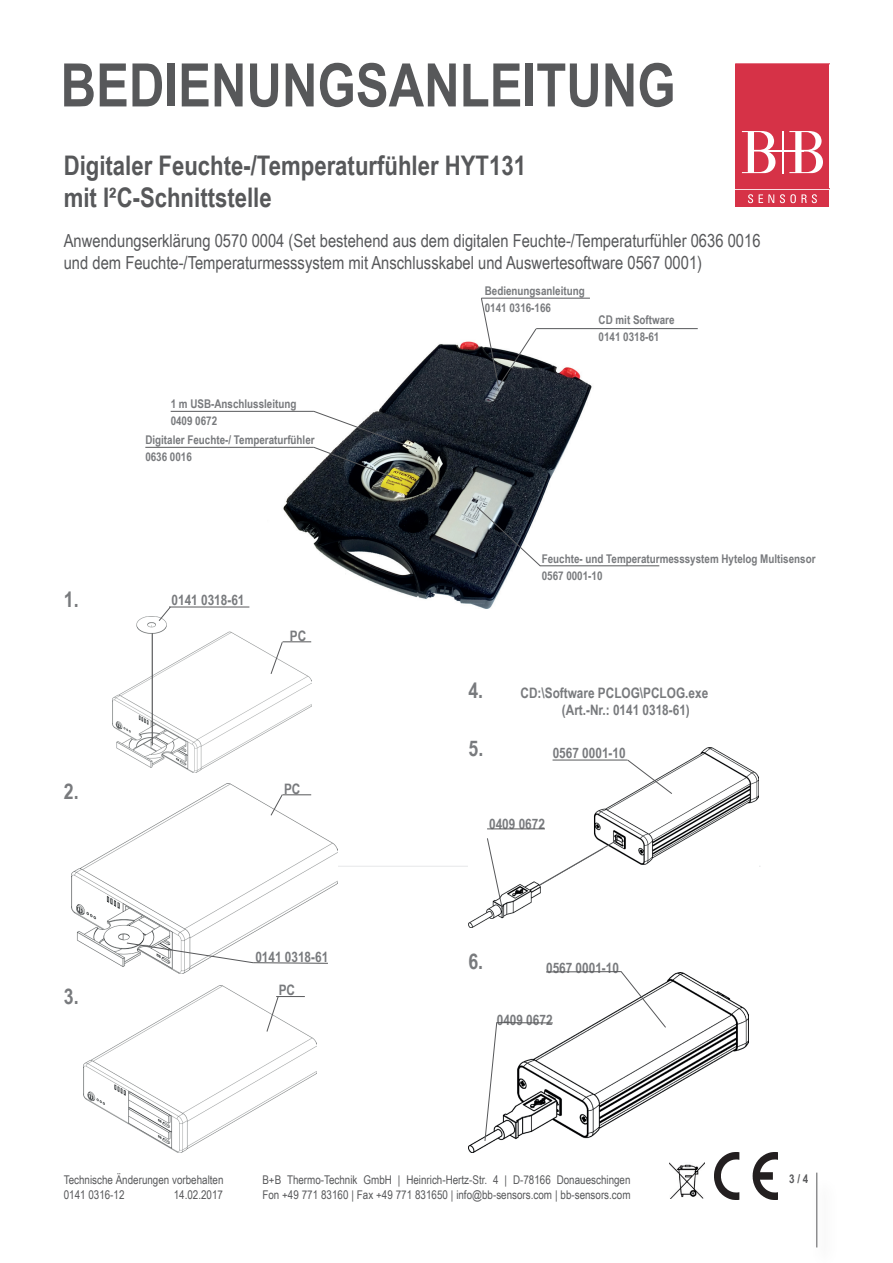
<style>
.page{position:relative;width:893px;height:1263px;background:#fff}
.page>*{position:absolute;margin:0;border:0;box-sizing:border-box;transform-origin:0 0}
.t1{font:700 60px "Arial Narrow";color:#57585a}
.t2{font:700 27px/32.4px "Arial Narrow";color:#57585a}
.t3{font:700 21.6px "Arial Narrow";color:#787a7d}
.t4{font:18px/21.6px "Arial Narrow";color:#57585a}
.t5{font:700 14.4px/17.2px "Arial Narrow";color:#787a7d}
.t6{font:700 12px/16.5px "Arial Narrow";color:#787a7d}
.t7{font:12px/15px "Arial Narrow";color:#57585a}
.t8{font:700 12px "Arial Narrow";color:#57585a}
</style>
<div class="page">
<img style="left:268px;top:341px;width:331px;height:267px">
<hr style="left:171px;top:411px;width:143px;height:1px;background:#57585a">
<hr style="left:145px;top:447px;width:169px;height:1px;background:#57585a">
<hr style="left:540px;top:565px;width:119px;height:1px;background:#57585a">
<hr style="left:536px;top:328px;width:162px;height:1px;background:#57585a">
<hr style="left:481px;top:298px;width:109px;height:1px;background:#57585a">
<svg style="left:481px;top:298px;width:55px;height:89px"></svg>
<svg style="left:477px;top:506px;width:64px;height:60px"></svg>
<svg style="left:313px;top:411px;width:104px;height:69px"></svg>
<hr style="left:149px;top:866px;width:611px;height:1px;background:#e6e7e9">
<img style="left:113px;top:616px;width:198px;height:157px">
<img style="left:71px;top:784px;width:267px;height:190px">
<img style="left:83px;top:985px;width:234px;height:167px">
<img style="left:468px;top:747px;width:290px;height:180px">
<img style="left:468px;top:972px;width:281px;height:180px">
<svg style="left:158px;top:606px;width:13px;height:15px"></svg>
<hr style="left:169px;top:607px;width:80px;height:1px;background:#57585a">
<svg style="left:270px;top:641px;width:41px;height:34px"></svg>
<svg style="left:270px;top:794px;width:41px;height:22px"></svg>
<svg style="left:126px;top:942px;width:203px;height:22px"></svg>
<svg style="left:266px;top:996px;width:39px;height:36px"></svg>
<svg style="left:487px;top:838px;width:16px;height:72px"></svg>
<hr style="left:497px;top:1022px;width:56px;height:1px;background:#57585a">
<svg style="left:484px;top:1022px;width:13px;height:119px"></svg>
<hr style="left:487px;top:828px;width:58px;height:1px;background:#57585a">
<hr style="left:552px;top:760px;width:75px;height:1px;background:#57585a">
<svg style="left:627px;top:759px;width:46px;height:35px"></svg>
<hr style="left:546px;top:971px;width:75px;height:1px;background:#57585a">
<svg style="left:620px;top:971px;width:46px;height:57px"></svg>
<hr style="left:152px;top:633px;width:1px;height:112px;background:#57585a">
<svg style="left:539px;top:839px;width:80px;height:47px"></svg>
<div style="left:736px;top:190px;width:93px;height:17px;background:#d63247"></div>
<svg style="left:736px;top:64px;width:93px;height:139px"></svg>
<hr style="left:816px;top:1172px;width:1px;height:75px;background:#57585a">
<img style="left:715px;top:1152px;width:62px;height:47px">
<img style="left:670px;top:1162px;width:35px;height:36px">
<h1 class="t1" style="left:61px;top:40px;width:617px">BEDIENUNGSANLEITUNG</h1>
<h2 class="t2" style="left:64px;top:147px;width:464px">Digitaler Feuchte-/Temperaturfühler HYT131 mit I²C-Schnittstelle</h2>
<h3 class="t4" style="left:64px;top:229px;width:698px">Anwendungserklärung 0570 0004 (Set bestehend aus dem digitalen Feuchte-/Temperaturfühler 0636 0016 und dem Feuchte-/Temperaturmesssystem mit Anschlusskabel und Auswertesoftware 0567 0001)</h3>
<p class="t6" style="left:485px;top:282px;width:102px">Bedienungsanleitung<br>0141 0316-166</p>
<p class="t6" style="left:599px;top:311px;width:77px">CD mit Software<br>0141 0318-61</p>
<p class="t6" style="left:171px;top:395px;width:127px">1 m USB-Anschlussleitung<br>0409 0672</p>
<p class="t6" style="left:145px;top:431px;width:171px">Digitaler Feuchte-/ Temperaturfühler<br>0636 0016</p>
<p class="t6" style="left:542px;top:550px;width:275px">Feuchte- und Temperaturmesssystem Hytelog Multisensor<br>0567 0001-10</p>
<h3 class="t3" style="left:64px;top:583px;width:16px">1.</h3>
<p class="t5" style="left:172px;top:590px;width:74px">0141 0318-61</p>
<p class="t5" style="left:290px;top:627px;width:18px">PC</p>
<h3 class="t3" style="left:468px;top:674px;width:16px">4.</h3>
<p class="t5" style="left:562px;top:683px;width:148px;text-indent:-41px">CD:\Software PCLOG\PCLOG.exe (Art.-Nr.: 0141 0318-61)</p>
<h3 class="t3" style="left:468px;top:731px;width:16px">5.</h3>
<p class="t5" style="left:553px;top:743px;width:74px">0567 0001-10</p>
<h3 class="t3" style="left:64px;top:775px;width:16px">2.</h3>
<p class="t5" style="left:284px;top:779px;width:18px">PC</p>
<p class="t5" style="left:489px;top:815px;width:57px">0409 0672</p>
<p class="t5" style="left:255px;top:947px;width:74px">0141 0318-61</p>
<h3 class="t3" style="left:468px;top:945px;width:16px">6.</h3>
<p class="t5" style="left:546px;top:958px;width:74px">0567 0001-10</p>
<h3 class="t3" style="left:64px;top:980px;width:16px">3.</h3>
<p class="t5" style="left:279px;top:981px;width:18px">PC</p>
<p class="t5" style="left:497px;top:1010px;width:57px">0409 0672</p>
<p class="t7" style="left:64px;top:1172px;width:161px">Technische Änderungen vorbehalten<br>0141 0316-12</p>
<p class="t7" style="left:174px;top:1187px;width:51px">14.02.2017</p>
<p class="t7" style="left:262px;top:1172px;width:370px">B+B Thermo-Technik GmbH | Heinrich-Hertz-Str. 4 | D-78166 Donaueschingen<br>Fon +49 771 83160 | Fax +49 771 831650 | info@bb-sensors.com | bb-sensors.com</p>
<p class="t8" style="left:789px;top:1170px;width:21px">3 / 4</p>
</div>
